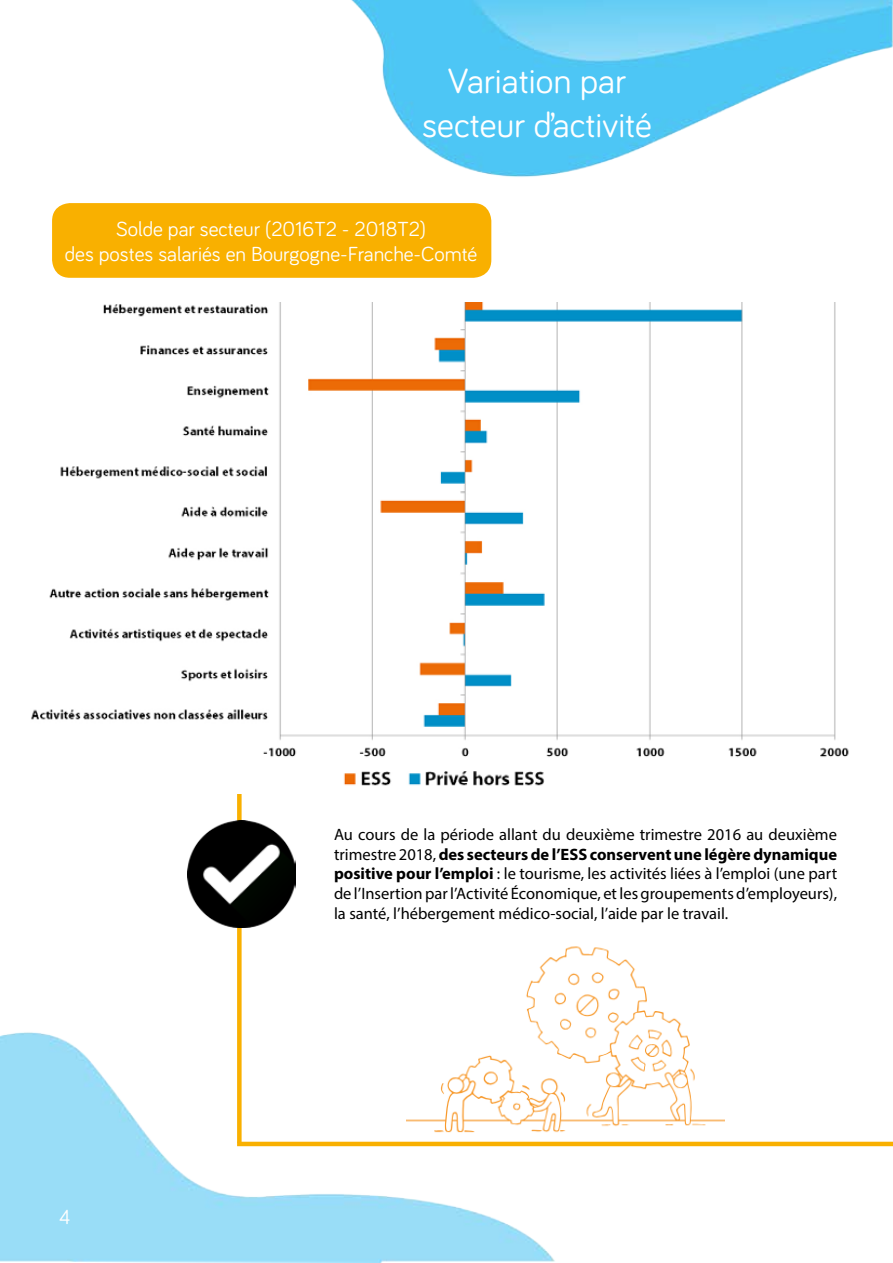
<style>
.page{position:relative;width:893px;height:1263px;background:#fff}
.page>*{position:absolute;margin:0;border:0;box-sizing:border-box;transform-origin:0 0}
.t1{font:36px/43.2px "Bariol";color:#fff;text-align:center}
.t2{font:21px/25.2px "Bariol";color:#fff;text-align:center}
.t3{font:16.5px/19.8px "Myriad Pro";color:#000;text-align:justify}
.s1{font-weight:700}
</style>
<div class="page">
<img style="left:0;top:0;width:893px;height:1262px">
<img style="left:27px;top:302px;width:829px;height:491px">
<div style="left:52px;top:203px;width:439px;height:75px;background:#f9b000;border-radius:18px"></div>
<img style="left:406px;top:928px;width:318px;height:206px">
<img style="left:188px;top:820px;width:107px;height:108px">
<hr style="left:237px;top:1142px;width:656px;height:4px;background:#f9b000">
<h1 class="t1" style="left:422px;top:58px;width:232px">Variation par secteur d’activité</h1>
<p class="t2" style="left:65px;top:215px;width:414px">Solde par secteur (2016T2 - 2018T2)<br>des postes salariés en Bourgogne-Franche-Comté</p>
<p class="t2" style="left:59px;top:1204px;width:13px">4</p>
<p class="t3" style="left:334px;top:824px;width:505px">Au cours de la période allant du deuxième trimestre 2016 au deuxième trimestre 2018, <span class="s1">des secteurs de l’ESS conservent une légère dynamique positive pour l’emploi</span> : le tourisme, les activités liées à l’emploi (une part de l’Insertion par l’Activité Économique, et les groupements d’employeurs), la santé, l’hébergement médico-social, l’aide par le travail.</p>
</div>
